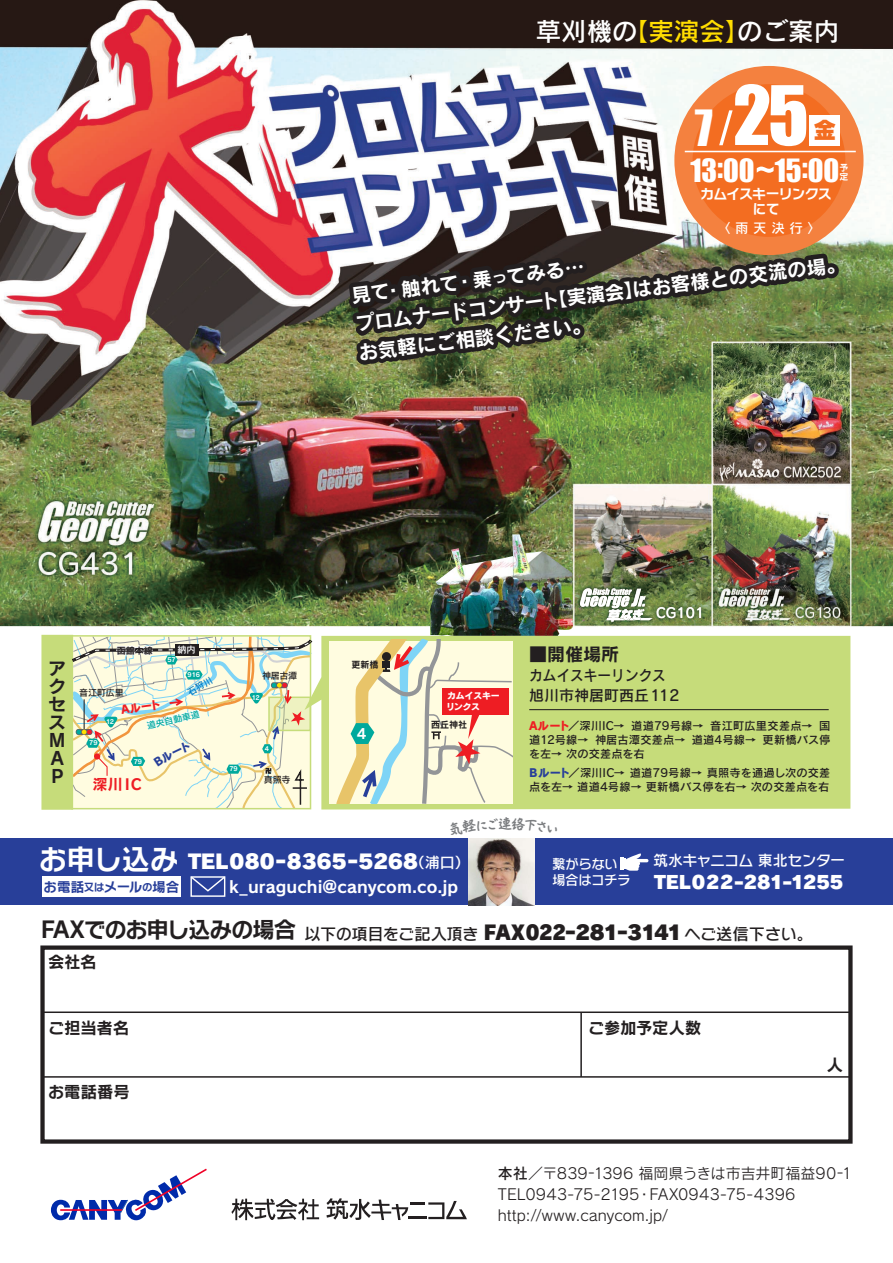
<style>
.page{position:relative;width:893px;height:1263px;background:#fff}
.page>*{position:absolute;margin:0;border:0;box-sizing:border-box;transform-origin:0 0}
.t1{font:75.6px "Impact";color:#fff}
.t2{font:29.4px "Impact";color:#fff}
.t3{font:25.5px "Rodin Pro DB";color:#fff}
.t4{font:23.55px "Rodin NTLG Pro EB";color:#f36d21}
.t5{font:22.5px "Rodin NTLG Pro B";letter-spacing:-.06em;color:#231f20}
.t6{font:19.95px "Rodin NTLG Pro UB";letter-spacing:-.045em;color:#231f20}
.t7{font:19.95px "Rodin NTLG Pro UB";letter-spacing:.005em;color:#fff;scale:1.08 1}
.t8{font:19.5px/28.8px "Rodin Pro B";color:#fff}
.t9{font:18px "Rodin NTLG Pro UB";letter-spacing:.005em;color:#fff;scale:1.08 1}
.t10{font:18px/18px "Rodin Pro B";color:#231f20;text-align:justify}
.t11{font:16.5px "Rodin NTLG Pro B";color:#fff}
.t12{font:16.35px "Rodin NTLG Pro B";letter-spacing:-.01em;color:#231f20}
.t13{font:15px/21.3px "Rodin Pro M";color:#231f20}
.t14{font:15px/19.2px "Rodin Pro DB";color:#231f20;scale:.91 1}
.t15{font:15px "Rodin NTLG Pro DB";letter-spacing:-.05em;color:#fff}
.t16{font:15px "Rodin Pro B";color:#ee1d23}
.t17{font:13.95px "Rodin Pro B";color:#fff}
.t18{font:13.8px/15px "Rodin NTLG Pro B";letter-spacing:-.06em;color:#fff;text-align:center}
.t19{font:13.5px/16.5px "Rodin NTLG Pro DB";letter-spacing:-.025em;color:#fff}
.t20{font:13.5px "Rodin NTLG Pro B";color:#283f99}
.t21{font:13.5px "Rodin Pro DB";color:#fff}
.t22{font:11.25px/14px "Rodin Pro DB";letter-spacing:.005em;color:#231f20;text-align:justify}
.t23{font:9.15px "Rodin Pro DB";color:#fff}
.t24{font:9px "Rodin Pro DB";letter-spacing:-.025em;color:#231f20}
.t25{font:9px/10.9px "Rodin Pro EB";letter-spacing:-.03em;color:#fff}
.t26{font:9px "Rodin Pro B";color:#231f20}
.t27{font:9px "Rodin Pro B";color:#00a99d}
.t28{font:9px "Rodin Pro M";color:#231f20}
.t29{font:8.85px/8.9px "Rodin NTLG Pro B";color:#fff}
.t30{font:6.15px "Rodin Pro B";color:#fff}
.s1{color:#ffdd01}
.s2{font-size:45.9px}
.s3{font-size:15px}
.s4{font-family:"Rodin Pro EB";color:#ee1d23}
.s5{font-family:"Rodin Pro EB";color:#283f99}
.s6{font-family:"Rodin NTLG Pro B";font-size:28.5px}
.s7{font-size:10.5px}
.s8{font-family:"Rodin NTLG Pro DB";font-size:16.35px}
.s9{font-family:"Rodin Pro DB"}
</style>
<div class="page">
<img style="left:0;top:0;width:893px;height:1221px">
<div style="left:41px;top:635px;width:32px;height:175px;background:#c6dc7a;border:2px solid #c6dc7a"></div>
<svg style="left:51px;top:1168px;width:156px;height:53px"></svg>
<div style="left:674px;top:66px;width:189px;height:189px;background:#f4813f;border-radius:50%"></div>
<div style="left:693px;top:84px;width:152px;height:153px;background:#f36d21;border-radius:50%"></div>
<hr style="left:685px;top:151px;width:171px;height:1px;background:#fff">
<div style="left:0;top:838px;width:893px;height:67px;background:#283f99"></div>
<div style="left:40px;top:945px;width:813px;height:199px;border:4px solid #231f20"></div>
<svg style="left:231px;top:1198px;width:88px;height:22px"></svg>
<svg style="left:326px;top:1198px;width:141px;height:22px"></svg>
<hr style="left:43px;top:1011px;width:807px;height:2px;background:#231f20">
<hr style="left:43px;top:1076px;width:807px;height:2px;background:#231f20">
<hr style="left:580px;top:1012px;width:2px;height:65px;background:#231f20">
<div style="left:43px;top:876px;width:138px;height:20px;background:#fff"></div>
<svg style="left:624px;top:853px;width:24px;height:18px"></svg>
<hr style="left:620px;top:857px;width:4px;height:13px;background:#fff">
<div style="left:190px;top:876px;width:35px;height:21px;border:1px solid #fff"></div>
<svg style="left:190px;top:876px;width:36px;height:16px"></svg>
<img style="left:469px;top:838px;width:66px;height:67px">
<img style="left:339px;top:110px;width:505px;height:430px">
<img style="left:430px;top:534px;width:143px;height:102px">
<div style="left:314px;top:636px;width:536px;height:173px;background:#c6dc7a"></div>
<hr style="left:529px;top:709px;width:300px;height:1px;background:#231f20">
<svg style="left:330px;top:639px;width:183px;height:164px;background:#e9dbc2"></svg>
<svg style="left:580px;top:588px;width:73px;height:34px"></svg>
<svg style="left:449px;top:817px;width:109px;height:18px"></svg>
<svg style="left:69px;top:634px;width:245px;height:177px;background:#e4e8cc"></svg>
<h3 class="t3" style="left:536px;top:14px;width:305px">草刈機の<span class="s1">【実演会】</span>のご案内</h3>
<h1 class="t1" style="left:695px;top:57px;width:116px"><span class="s2">7</span> 25</h1>
<h3 class="t4" style="left:813px;top:114px;width:25px">金</h3>
<h2 class="t2" style="left:690px;top:147px;width:150px">13:00 15:00</h2>
<p class="t29" style="left:840px;top:163px;width:10px">予定</p>
<p class="t18" style="left:700px;top:186px;width:133px">カムイスキーリンクスにて</p>
<p class="t19" style="left:717px;top:219px;width:105px">〈雨天決行〉</p>
<h3 class="t8" style="left:350px;top:280px;width:495px;rotate:-7deg">見て・触れて・乗<span class="s3">っ</span>てみる…<br>プロムナードコンサート【実演会】はお客様との交流の場。お気軽にご相談ください。</h3>
<h3 class="t10" style="left:48px;top:659px;width:18px">アクセスM A P</h3>
<p class="t28" style="left:117px;top:644px;width:37px">函館本線</p>
<p class="t24" style="left:79px;top:687px;width:46px">音江町広里</p>
<p class="t23" style="left:177px;top:643px;width:20px">納内</p>
<p class="t30" style="left:167px;top:656px;width:10px">57</p>
<p class="t30" style="left:187px;top:671px;width:14px">916</p>
<p class="t30" style="left:89px;top:739px;width:10px">79</p>
<p class="t30" style="left:106px;top:717px;width:9px">12</p>
<p class="t27" style="left:146px;top:720px;width:55px;rotate:-13deg">道央自動車道</p>
<p class="t30" style="left:134px;top:757px;width:10px">79</p>
<h3 class="t16" style="left:93px;top:774px;width:51px">深川IC</h3>
<p class="t24" style="left:262px;top:670px;width:37px">神居古潭</p>
<p class="t30" style="left:252px;top:693px;width:9px">12</p>
<p class="t30" style="left:229px;top:765px;width:10px">79</p>
<p class="t30" style="left:265px;top:744px;width:6px">4</p>
<p class="t24" style="left:264px;top:773px;width:28px">真照寺</p>
<p class="t26" style="left:351px;top:658px;width:28px">更新橋</p>
<p class="t17" style="left:357px;top:724px;width:11px">4</p>
<p class="t25" style="left:446px;top:689px;width:55px">カムイスキーリンクス</p>
<p class="t26" style="left:431px;top:719px;width:37px">西丘神社</p>
<p class="t21" style="left:656px;top:604px;width:50px">CG101</p>
<h3 class="t10" style="left:529px;top:644px;width:91px">■開催場所</h3>
<h3 class="t14" style="left:529px;top:666px;width:167px">カムイスキーリンクス旭川市神居町西丘112</h3>
<p class="t22" style="left:529px;top:718px;width:303px"><span class="s4">Aルート</span>／深川IC→ 道道79号線→ 音江町広里交差点→ 国道12号線→ 神居古潭交差点→ 道道4号線→ 更新橋バス停を左→ 次の交差点を右</p>
<p class="t22" style="left:529px;top:765px;width:303px"><span class="s5">Bルート</span>／深川IC→ 道道79号線→ 真照寺を通過し次の交差点を左→ 道道4号線→ 更新橋バス停を右→ 次の交差点を右</p>
<h3 class="t7" style="left:39px;top:847px;width:353px"><span class="s6">お申し込み</span> TEL080-8365-5268</h3>
<h3 class="t11" style="left:229px;top:876px;width:231px">k_uraguchi@canycom.co.jp</h3>
<h3 class="t9" style="left:654px;top:869px;width:177px">TEL022-281-1255</h3>
<h3 class="t15" style="left:410px;top:852px;width:61px">（浦口）</h3>
<p class="t19" style="left:552px;top:855px;width:80px">繋がらない場合はコチラ</p>
<h3 class="t15" style="left:653px;top:851px;width:193px">筑水キャニコム 東北センター</h3>
<p class="t20" style="left:44px;top:877px;width:137px">お電話<span class="s7">又は</span>メール<span class="s7">の</span>場合</p>
<h3 class="t5" style="left:41px;top:915px;width:439px">FAXでのお申し込みの場合<span class="s8">以下の項目をご記入頂き</span></h3>
<h3 class="t12" style="left:48px;top:951px;width:50px">会社名</h3>
<h3 class="t6" style="left:483px;top:918px;width:331px">FAX022-281-3141<span class="s8">へご送信下さい。</span></h3>
<h3 class="t12" style="left:48px;top:1017px;width:82px">ご担当者名</h3>
<h3 class="t12" style="left:588px;top:1017px;width:115px">ご参加予定人数</h3>
<h3 class="t12" style="left:48px;top:1081px;width:83px">お電話番号</h3>
<h3 class="t12" style="left:827px;top:1053px;width:18px">人</h3>
<h3 class="t13" style="left:498px;top:1162px;width:356px"><span class="s9">本社</span>／〒839-1396 福岡県うきは市吉井町福益90-1<br>TEL0943-75-2195・FAX0943-75-4396 http://www.canycom.jp/</h3>
</div>
